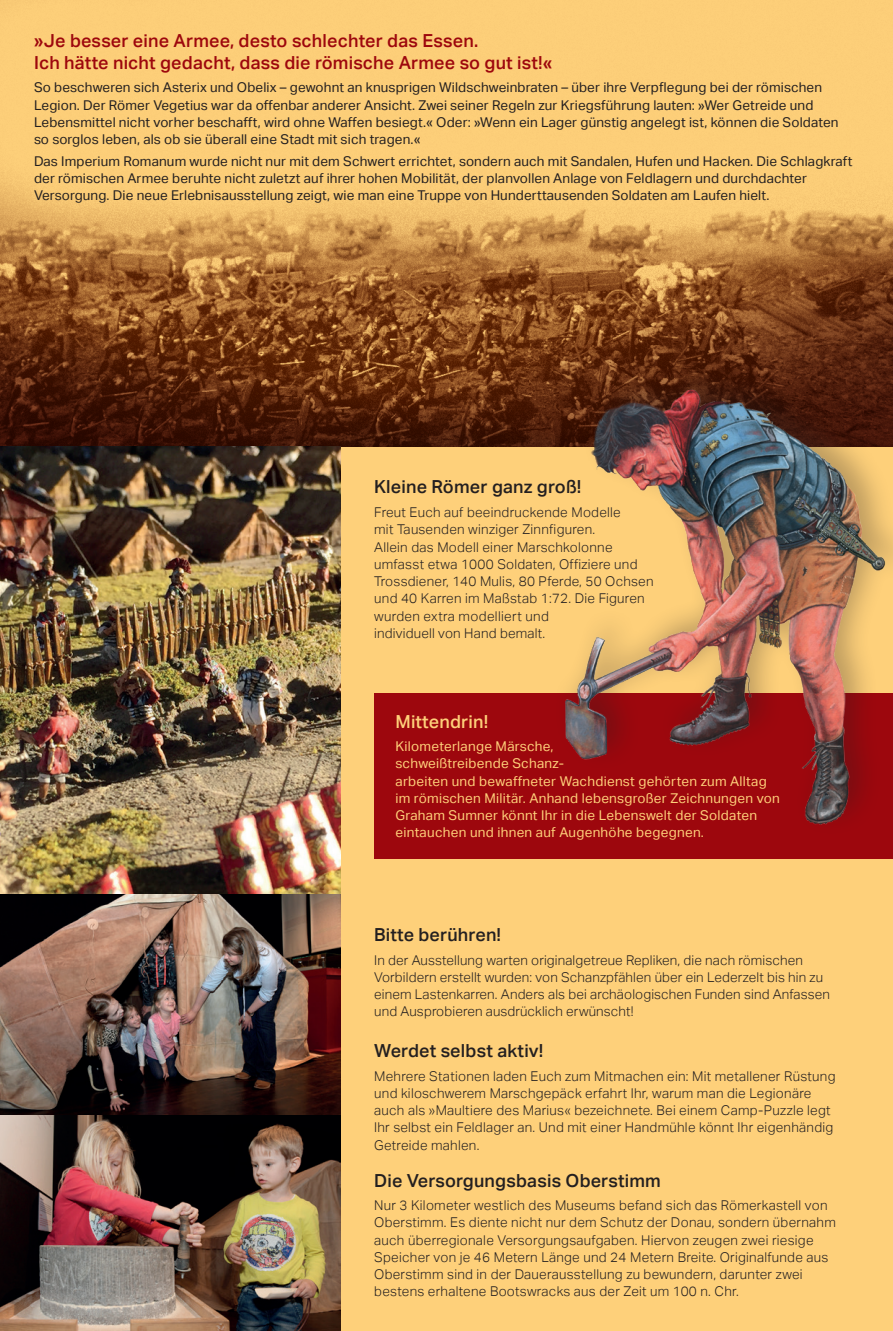
<style>
.page{position:relative;width:893px;height:1331px;background:#fed07a}
.page>*{position:absolute;margin:0;border:0;box-sizing:border-box;transform-origin:0 0}
.t1{font:500 18px/22px "Aktiv Grotesk";letter-spacing:.01em;color:#9d070d}
.t2{font:500 18px "Aktiv Grotesk";letter-spacing:.01em;color:#231f20}
.t3{font:500 18px "Aktiv Grotesk";letter-spacing:.01em;color:#fed07a}
.t4{font:300 13.5px/17.2px "Aktiv Grotesk";letter-spacing:.02em;color:#231f20}
.t5{font:13.5px/17.2px "Aktiv Grotesk";letter-spacing:.01em;color:#231f20}
.t6{font:13.5px/17.2px "Aktiv Grotesk";letter-spacing:.02em;color:#fed07a}
</style>
<div class="page">
<img style="left:0;top:0;width:893px;height:447px">
<svg style="left:58px;top:210px;width:835px;height:106px;background:#b0763c"></svg>
<svg style="left:0;top:295px;width:712px;height:21px;background:#925626"></svg>
<svg style="left:0;top:315px;width:674px;height:131px;background:#602c0f"></svg>
<div style="left:374px;top:693px;width:519px;height:166px;background:#9d070d"></div>
<img style="left:525px;top:316px;width:368px;height:509px">
<div style="left:16px;top:15px;width:855px;height:206px;background:#fed07a"></div>
<img style="left:0;top:447px;width:340px;height:884px">
<h1 class="t1" style="left:34px;top:30px;width:520px">»Je besser eine Armee, desto schlechter das Essen.<br>Ich hätte nicht gedacht, dass die römische Armee so gut ist!«</h1>
<p class="t5" style="left:34px;top:79px;width:806px">So beschweren sich Asterix und Obelix – gewohnt an knusprigen Wildschweinbraten – über ihre Verpflegung bei der römischen Legion. Der Römer Vegetius war da offenbar anderer Ansicht. Zwei seiner Regeln zur Kriegsführung lauten: »Wer Getreide und Lebensmittel nicht vorher beschafft, wird ohne Waffen besiegt.« Oder: »Wenn ein Lager günstig angelegt ist, können die Soldaten so sorglos leben, als ob sie überall eine Stadt mit sich tragen.«</p>
<p class="t5" style="left:34px;top:152px;width:820px">Das Imperium Romanum wurde nicht nur mit dem Schwert errichtet, sondern auch mit Sandalen, Hufen und Hacken. Die Schlagkraft der römischen Armee beruhte nicht zuletzt auf ihrer hohen Mobilität, der planvollen Anlage von Feldlagern und durchdachter<br>Versorgung. Die neue Erlebnisausstellung zeigt, wie man eine Truppe von Hunderttausenden Soldaten am Laufen hielt.</p>
<h1 class="t2" style="left:374px;top:477px;width:209px">Kleine Römer ganz groß!</h1>
<p class="t4" style="left:374px;top:504px;width:281px">Freut Euch auf beeindruckende Modelle<br>mit Tausenden winziger Zinnfiguren.<br>Allein das Modell einer Marschkolonne umfasst etwa 1000 Soldaten, Offiziere und Trossdiener, 140 Mulis, 80 Pferde, 50 Ochsen und 40 Karren im Maßstab 1:72. Die Figuren wurden extra modelliert und<br>individuell von Hand bemalt.</p>
<h1 class="t3" style="left:395px;top:711px;width:94px">Mittendrin!</h1>
<p class="t6" style="left:395px;top:738px;width:386px">Kilometerlange Märsche,<br>schweißtreibende Schanz-<br>arbeiten und bewaffneter Wachdienst gehörten zum Alltag im römischen Militär. Anhand lebensgroßer Zeichnungen von Graham Sumner könnt Ihr in die Lebenswelt der Soldaten eintauchen und ihnen auf Augenhöhe begegnen.</p>
<h1 class="t2" style="left:374px;top:924px;width:128px">Bitte berühren!</h1>
<p class="t4" style="left:374px;top:951px;width:457px">In der Ausstellung warten originalgetreue Repliken, die nach römischen Vorbildern erstellt wurden: von Schanzpfählen über ein Lederzelt bis hin zu einem Lastenkarren. Anders als bei archäologischen Funden sind Anfassen und Ausprobieren ausdrücklich erwünscht!</p>
<h1 class="t2" style="left:374px;top:1040px;width:171px">Werdet selbst aktiv!</h1>
<p class="t4" style="left:374px;top:1067px;width:463px">Mehrere Stationen laden Euch zum Mitmachen ein: Mit metallener Rüstung und kiloschwerem Marschgepäck erfahrt Ihr, warum man die Legionäre auch als »Maultiere des Marius« bezeichnete. Bei einem Camp-Puzzle legt Ihr selbst ein Feldlager an. Und mit einer Handmühle könnt Ihr eigenhändig Getreide mahlen.</p>
<h1 class="t2" style="left:374px;top:1170px;width:288px">Die Versorgungsbasis Oberstimm</h1>
<p class="t4" style="left:374px;top:1197px;width:463px">Nur 3 Kilometer westlich des Museums befand sich das Römerkastell von Oberstimm. Es diente nicht nur dem Schutz der Donau, sondern übernahm auch überregionale Versorgungsaufgaben. Hiervon zeugen zwei riesige Speicher von je 46 Metern Länge und 24 Metern Breite. Originalfunde aus Oberstimm sind in der Dauerausstellung zu bewundern, darunter zwei bestens erhaltene Bootswracks aus der Zeit um 100 n. Chr.</p>
</div>
